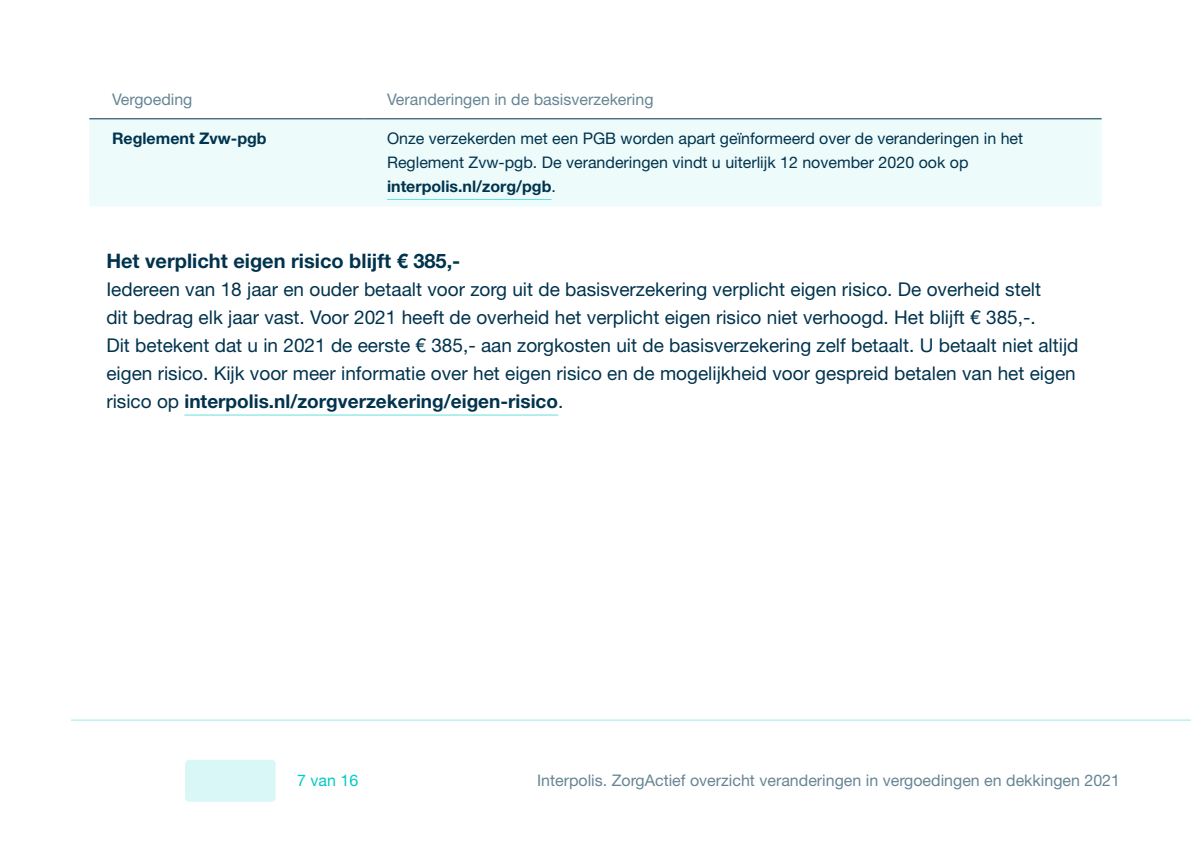
<style>
.page{position:relative;width:1191px;height:842px;background:#fff}
.page>*{position:absolute;margin:0;border:0;box-sizing:border-box;transform-origin:0 0}
.t1{font:700 20px "Helvetica Neue LT Std";color:#00334e}
.t2{font:19px/28px "Helvetica Neue LT Std";color:#00334e}
.t3{font:16px/24px "Helvetica Neue LT Std";color:#00334e}
.t4{font:16px "Helvetica Neue LT Std";color:#668595}
.t5{font:16px "Helvetica Neue LT Std";color:#668594}
.t6{font:700 16px "Helvetica Neue LT Std";color:#00334e}
.t7{font:16px "Helvetica Neue LT Std";color:#00cbc6}
.s1{font-weight:700}
</style>
<div class="page">
<hr style="left:71px;top:720px;width:1120px;height:1px;background:#99eae8">
<div style="left:185px;top:760px;width:91px;height:42px;background:#d9f7f6;border-radius:4px"></div>
<hr style="left:184px;top:415px;width:374px;height:1px;background:#66e0dd">
<div style="left:89px;top:119px;width:1012px;height:87px;background:#edfbfb"></div>
<hr style="left:89px;top:118px;width:275px;height:1px;background:#00334e">
<hr style="left:364px;top:118px;width:737px;height:1px;background:#00334e">
<hr style="left:387px;top:199px;width:164px;height:1px;background:#66e0dd">
<p class="t5" style="left:112px;top:90px;width:82px">Vergoeding</p>
<p class="t5" style="left:387px;top:90px;width:268px">Veranderingen in de basisverzekering</p>
<p class="t6" style="left:112px;top:129px;width:156px">Reglement Zvw-pgb</p>
<p class="t3" style="left:387px;top:127px;width:637px">Onze verzekerden met een PGB worden apart geïnformeerd over de veranderingen in het<br>Reglement Zvw-pgb. De veranderingen vindt u uiterlijk 12 november 2020 ook op <span class="s1">interpolis.nl/zorg/pgb</span>.</p>
<p class="t1" style="left:106px;top:249px;width:355px">Het verplicht eigen risico blijft € 385,-</p>
<p class="t2" style="left:106px;top:275px;width:973px">Iedereen van 18 jaar en ouder betaalt voor zorg uit de basisverzekering verplicht eigen risico. De overheid stelt<br>dit bedrag elk jaar vast. Voor 2021 heeft de overheid het verplicht eigen risico niet verhoogd. Het blijft € 385,-.<br>Dit betekent dat u in 2021 de eerste € 385,- aan zorgkosten uit de basisverzekering zelf betaalt. U betaalt niet altijd eigen risico. Kijk voor meer informatie over het eigen risico en de mogelijkheid voor gespreid betalen van het eigen risico op <span class="s1">interpolis.nl/zorgverzekering/eigen-risico</span>.</p>
<p class="t7" style="left:297px;top:771px;width:63px">7 van 16</p>
<p class="t4" style="left:537px;top:771px;width:584px">Interpolis. ZorgActief overzicht veranderingen in vergoedingen en dekkingen 2021</p>
</div>
